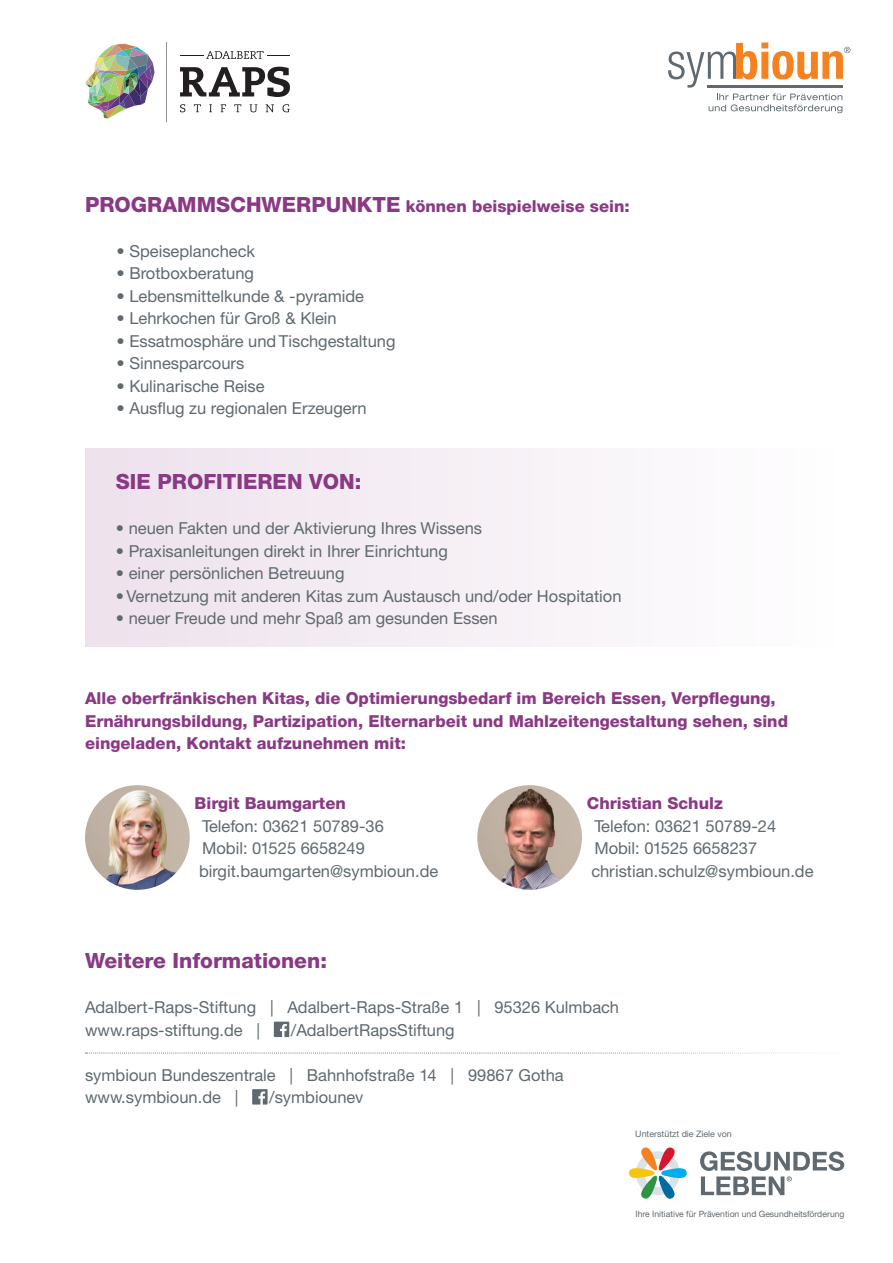
<style>
.page{position:relative;width:893px;height:1263px;background:#fff}
.page>*{position:absolute;margin:0;border:0;box-sizing:border-box;transform-origin:0 0}
.t1{font:800 21px "Helvetica Neue CE";color:#8a3984}
.t2{font:16.5px "Helvetica Neue CE";color:#5f696f}
.t3{font:800 16.5px/22.5px "Helvetica Neue CE";color:#8a3984}
.t4{font:8.85px "Helvetica Neue CE";color:#5f696f}
.t5{font:8.55px "Helvetica Neue CE";color:#5f696f}
.s1{font-size:21px}
</style>
<div class="page">
<div style="left:85px;top:448px;width:765px;height:199px;background:linear-gradient(to right,#ede1ec,#fff)"></div>
<svg style="left:629px;top:1147px;width:58px;height:52px"></svg>
<svg style="left:700px;top:1151px;width:144px;height:44px"></svg>
<svg style="left:668px;top:43px;width:182px;height:70px"></svg>
<img style="left:85px;top:44px;width:70px;height:74px">
<hr style="left:166px;top:43px;width:1px;height:79px;background:#939598">
<svg style="left:180px;top:51px;width:110px;height:8px"></svg>
<svg style="left:180px;top:104px;width:5px;height:8px"></svg>
<svg style="left:194px;top:104px;width:7px;height:8px"></svg>
<svg style="left:209px;top:104px;width:3px;height:8px"></svg>
<svg style="left:221px;top:104px;width:5px;height:8px"></svg>
<svg style="left:234px;top:104px;width:7px;height:8px"></svg>
<svg style="left:250px;top:104px;width:7px;height:8px"></svg>
<svg style="left:266px;top:104px;width:8px;height:8px"></svg>
<svg style="left:282px;top:104px;width:8px;height:8px"></svg>
<svg style="left:180px;top:67px;width:110px;height:30px"></svg>
<svg style="left:274px;top:1022px;width:15px;height:15px"></svg>
<svg style="left:252px;top:1089px;width:16px;height:15px"></svg>
<img style="left:85px;top:785px;width:105px;height:105px;border-radius:52px">
<img style="left:477px;top:785px;width:105px;height:105px;border-radius:52px">
<svg style="left:86px;top:1052px;width:696px;height:1px"></svg>
<p class="t3" style="left:85px;top:195px;width:546px"><span class="s1">PROGRAMMSCHWERPUNKTE</span> können beispielweise sein:</p>
<p class="t2" style="left:117px;top:241px;width:140px">• Speiseplancheck</p>
<p class="t2" style="left:117px;top:263px;width:139px">• Brotboxberatung</p>
<p class="t2" style="left:117px;top:286px;width:249px">• Lebensmittelkunde &amp; -pyramide</p>
<p class="t2" style="left:117px;top:308px;width:222px">• Lehrkochen für Groß &amp; Klein</p>
<p class="t2" style="left:117px;top:331px;width:280px">• Essatmosphäre und Tischgestaltung</p>
<p class="t2" style="left:117px;top:353px;width:129px">• Sinnesparcours</p>
<p class="t2" style="left:117px;top:376px;width:150px">• Kulinarische Reise</p>
<p class="t2" style="left:117px;top:398px;width:252px">• Ausflug zu regionalen Erzeugern</p>
<p class="t1" style="left:116px;top:469px;width:247px">SIE PROFITIEREN VON:</p>
<p class="t2" style="left:116px;top:518px;width:368px">• neuen Fakten und der Aktivierung Ihres Wissens</p>
<p class="t2" style="left:116px;top:541px;width:334px">• Praxisanleitungen direkt in Ihrer Einrichtung</p>
<p class="t2" style="left:116px;top:563px;width:230px">• einer persönlichen Betreuung</p>
<p class="t2" style="left:116px;top:586px;width:507px">• Vernetzung mit anderen Kitas zum Austausch und/oder Hospitation</p>
<p class="t2" style="left:116px;top:608px;width:383px">• neuer Freude und mehr Spaß am gesunden Essen</p>
<p class="t3" style="left:85px;top:687px;width:704px">Alle oberfränkischen Kitas, die Optimierungsbedarf im Bereich Essen, Verpflegung,<br>Ernährungsbildung, Partizipation, Elternarbeit und Mahlzeitengestaltung sehen, sind eingeladen, Kontakt aufzunehmen mit:</p>
<p class="t3" style="left:195px;top:792px;width:153px">Birgit Baumgarten</p>
<p class="t2" style="left:202px;top:816px;width:183px">Telefon: 03621 50789-36</p>
<p class="t2" style="left:202px;top:838px;width:164px">Mobil: 01525 6658249</p>
<p class="t2" style="left:199px;top:861px;width:241px">birgit.baumgarten@symbioun.de</p>
<p class="t3" style="left:587px;top:792px;width:138px">Christian Schulz</p>
<p class="t2" style="left:594px;top:816px;width:183px">Telefon: 03621 50789-24</p>
<p class="t2" style="left:594px;top:838px;width:164px">Mobil: 01525 6658237</p>
<p class="t2" style="left:591px;top:861px;width:224px">christian.schulz@symbioun.de</p>
<p class="t1" style="left:85px;top:948px;width:243px">Weitere Informationen:</p>
<p class="t2" style="left:85px;top:997px;width:536px">Adalbert-Raps-Stiftung | Adalbert-Raps-Straße 1 | 95326 Kulmbach</p>
<p class="t2" style="left:85px;top:1020px;width:177px">www.raps-stiftung.de |</p>
<p class="t2" style="left:291px;top:1020px;width:165px">/AdalbertRapsStiftung</p>
<p class="t2" style="left:85px;top:1065px;width:480px">symbioun Bundeszentrale | Bahnhofstraße 14 | 99867 Gotha</p>
<p class="t2" style="left:85px;top:1087px;width:155px">www.symbioun.de |</p>
<p class="t2" style="left:269px;top:1087px;width:96px">/symbiounev</p>
<p class="t4" style="left:635px;top:1128px;width:98px">Unterstützt die Ziele von</p>
<p class="t5" style="left:635px;top:1208px;width:210px">Ihre Initiative für Prävention und Gesundheitsförderung</p>
</div>
